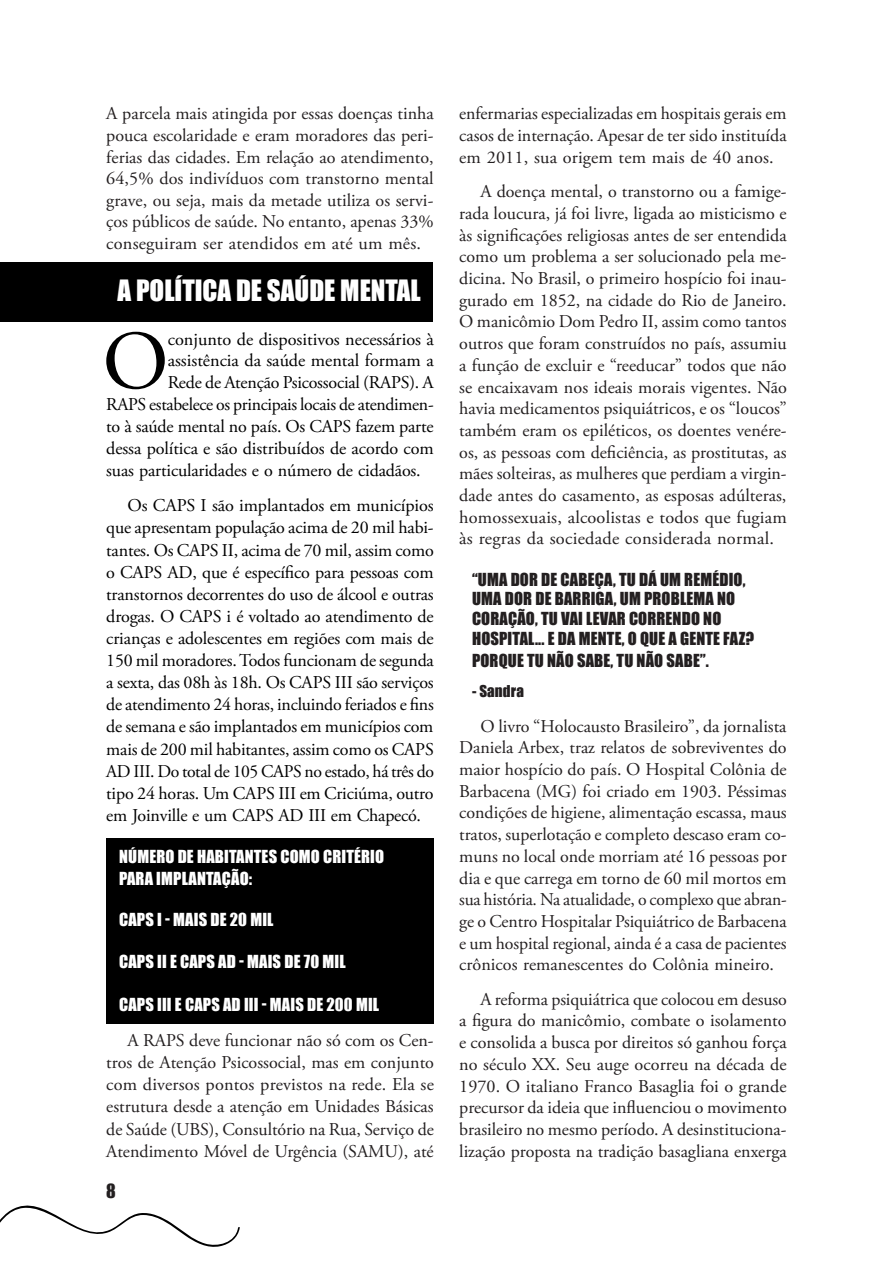
<style>
.page{position:relative;width:893px;height:1263px;background:#fff}
.page>*{position:absolute;margin:0;border:0;box-sizing:border-box;transform-origin:0 0}
.t1{font:83.1px "Adobe Garamond Pro";color:#000}
.t2{font:27px "Impact";color:#fff}
.t3{font:18px/21.8px "Adobe Garamond Pro";color:#231f20;text-align:justify}
.t4{font:18px/22px "Adobe Garamond Pro";letter-spacing:-.01em;color:#000;text-align:justify}
.t5{font:18px "Impact";color:#231f20}
.t6{font:16.5px/20px "Impact";letter-spacing:.01em;color:#231f20}
.t7{font:16.5px/22px "Impact";letter-spacing:.01em;color:#fff}
.t8{font:15px "Impact";letter-spacing:.01em;color:#231f20}
</style>
<div class="page">
<div style="left:1px;top:262px;width:432px;height:59px;background:#000"></div>
<div style="left:106px;top:838px;width:328px;height:185px;background:#000"></div>
<svg style="left:0;top:1205px;width:240px;height:42px"></svg>
<p class="t3" style="left:106px;top:103px;width:329px">A parcela mais atingida por essas doenças tinha pouca escolaridade e eram moradores das peri&shy;ferias das cidades. Em relação ao atendimento, 64,5% dos indivíduos com transtorno mental grave, ou seja, mais da metade utiliza os servi&shy;ços públicos de saúde. No entanto, apenas 33% conseguiram ser atendidos em até um mês.</p>
<h2 class="t2" style="left:118px;top:270px;width:305px">A POLÍTICA DE SAÚDE MENTAL</h2>
<h1 class="t1" style="left:102px;top:312px;width:68px">O</h1>
<p class="t4" style="left:168px;top:329px;width:268px">conjunto de dispositivos necessários à</p>
<p class="t4" style="left:168px;top:350px;width:267px">assistência da saúde mental formam a</p>
<p class="t4" style="left:168px;top:372px;width:268px">Rede de Atenção Psicossocial (RAPS). A</p>
<p class="t4" style="left:106px;top:394px;width:329px">RAPS estabelece os principais locais de atendimen-</p>
<p class="t4" style="left:106px;top:416px;width:329px">to à saúde mental no país. Os CAPS fazem parte</p>
<p class="t4" style="left:106px;top:438px;width:329px">dessa política e são distribuídos de acordo com</p>
<p class="t4" style="left:106px;top:460px;width:316px">suas particularidades e o número de cidadãos.</p>
<p class="t4" style="left:106px;top:495px;width:329px;text-indent:21px">Os CAPS I são implantados em municípios que apresentam população acima de 20 mil habi&shy;tantes. Os CAPS II, acima de 70 mil, assim como o CAPS AD, que é específico para pessoas com transtornos decorrentes do uso de álcool e outras drogas. O CAPS i é voltado ao atendimento de crianças e adolescentes em regiões com mais de 150 mil moradores. Todos funcionam de segunda a sexta, das 08h às 18h. Os CAPS III são serviços de atendimento 24 horas, incluindo feriados e fins de semana e são implantados em municípios com mais de 200 mil habitantes, assim como os CAPS AD III. Do total de 105 CAPS no estado, há três do tipo 24 horas. Um CAPS III em Criciúma, outro em Joinville e um CAPS AD III em Chapecó.</p>
<p class="t7" style="left:119px;top:845px;width:267px">NÚMERO DE HABITANTES COMO CRITÉRIO<br>PARA IMPLANTAÇÃO:</p>
<p class="t7" style="left:119px;top:908px;width:156px">CAPS I - MAIS DE 20 MIL</p>
<p class="t7" style="left:119px;top:950px;width:228px">CAPS II E CAPS AD - MAIS DE 70 MIL</p>
<p class="t7" style="left:119px;top:993px;width:262px">CAPS III E CAPS AD III - MAIS DE 200 MIL</p>
<p class="t3" style="left:106px;top:1030px;width:329px;text-indent:21px">A RAPS deve funcionar não só com os Cen&shy;tros de Atenção Psicossocial, mas em conjunto com diversos pontos previstos na rede. Ela se estrutura desde a atenção em Unidades Básicas de Saúde (UBS), Consultório na Rua, Serviço de Atendimento Móvel de Urgência (SAMU), até</p>
<p class="t5" style="left:106px;top:1177px;width:11px">8</p>
<p class="t3" style="left:459px;top:103px;width:329px">enfermarias especializadas em hospitais gerais em casos de internação. Apesar de ter sido instituída em 2011, sua origem tem mais de 40 anos.</p>
<p class="t3" style="left:459px;top:181px;width:329px;text-indent:21px">A doença mental, o transtorno ou a famige&shy;rada loucura, já foi livre, ligada ao misticismo e às significações religiosas antes de ser entendida como um problema a ser solucionado pela me&shy;dicina. No Brasil, o primeiro hospício foi inau&shy;gurado em 1852, na cidade do Rio de Janeiro.<br>O manicômio Dom Pedro II, assim como tantos outros que foram construídos no país, assumiu a função de excluir e “reeducar” todos que não se encaixavam nos ideais morais vigentes. Não havia medicamentos psiquiátricos, e os “loucos” também eram os epiléticos, os doentes venére&shy;os, as pessoas com deficiência, as prostitutas, as mães solteiras, as mulheres que perdiam a virgin&shy;dade antes do casamento, as esposas adúlteras, homossexuais, alcoolistas e todos que fugiam às regras da sociedade considerada normal.</p>
<p class="t6" style="left:472px;top:569px;width:284px">“UMA DOR DE CABEÇA, TU DÁ UM REMÉDIO, UMA DOR DE BARRIGA, UM PROBLEMA NO CORAÇÃO, TU VAI LEVAR CORRENDO NO HOSPITAL... E DA MENTE, O QUE A GENTE FAZ?</p>
<p class="t6" style="left:472px;top:650px;width:238px">PORQUE TU NÃO SABE, TU NÃO SABE”.</p>
<p class="t8" style="left:472px;top:680px;width:53px">- Sandra</p>
<p class="t3" style="left:459px;top:716px;width:329px;text-indent:21px">O livro “Holocausto Brasileiro”, da jornalista Daniela Arbex, traz relatos de sobreviventes do maior hospício do país. O Hospital Colônia de Barbacena (MG) foi criado em 1903. Péssimas condições de higiene, alimentação escassa, maus tratos, superlotação e completo descaso eram co&shy;muns no local onde morriam até 16 pessoas por dia e que carrega em torno de 60 mil mortos em sua história. Na atualidade, o complexo que abran&shy;ge o Centro Hospitalar Psiquiátrico de Barbacena e um hospital regional, ainda é a casa de pacientes crônicos remanescentes do Colônia mineiro.</p>
<p class="t3" style="left:459px;top:989px;width:329px;text-indent:21px">A reforma psiquiátrica que colocou em desuso a figura do manicômio, combate o isolamento e consolida a busca por direitos só ganhou força no século XX. Seu auge ocorreu na década de 1970. O italiano Franco Basaglia foi o grande precursor da ideia que influenciou o movimento brasileiro no mesmo período. A desinstituciona&shy;lização proposta na tradição basagliana enxerga</p>
</div>
